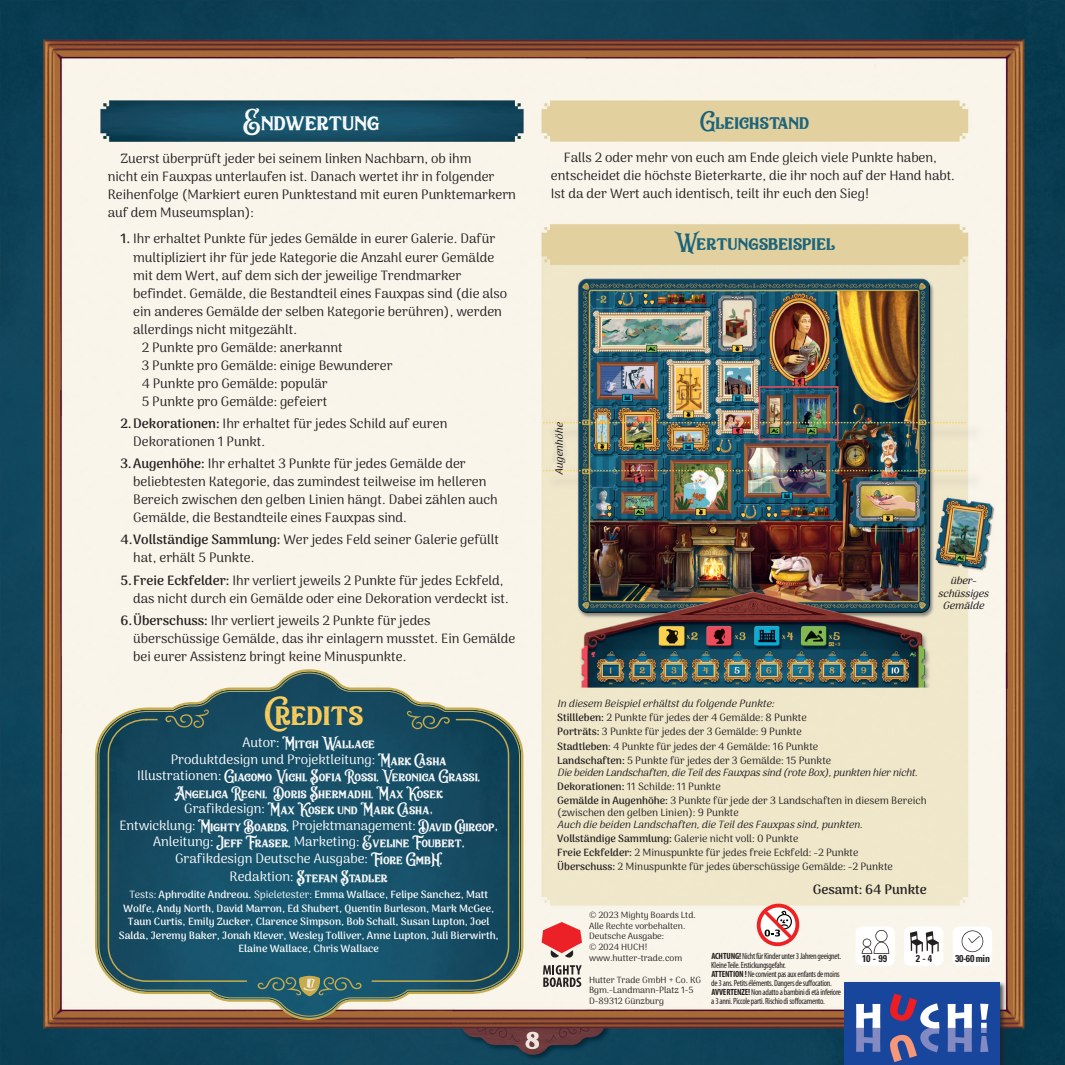
<style>
.page{position:relative;width:1065px;height:1065px;background:#fff}
.page>*{position:absolute;margin:0;border:0;box-sizing:border-box;transform-origin:0 0}
.t1{font:36px "Sacred Bridge Old";color:#fecf5b}
.t2{font:33px "Sacred Bridge Old";color:#eee6dd}
.t3{font:27px "Sacred Bridge Old";color:#fff}
.t4{font:22.5px "Sacred Bridge Old";color:#14607a}
.t5{font:15px/16.5px "Sacred Bridge Old";color:#fff;text-align:center}
.t6{font:13.5px/18px "Arima Koshi";color:#231f20}
.t7{font:13.5px "Arima Koshi";color:#fff}
.t8{font:700 13.5px "Arima Koshi";color:#231f20}
.t9{font:10.5px/14.1px "Arima Koshi";color:#231f20}
.t10{font:700 10.5px/13.5px "Arima Koshi";color:#fff;text-align:center}
.t11{font:italic 10.5px/14.1px "Arima Koshi";color:#231f20}
.t12{font:italic 500 10.5px/12.6px "Arima Koshi";color:#231f20;text-align:center}
.t13{font:700 condensed 9.9px "Univers LT Std";letter-spacing:-.035em;color:#231f20}
.t14{font:condensed 9px/9px "Myriad Pro";letter-spacing:-.03em;color:#231f20}
.t15{font:9px/10.8px "Arima Koshi";color:#231f20}
.s1{font-weight:700}
.s2{font-family:"Arima Koshi";font-size:13.5px}
.s3{font-family:"Sacred Bridge Old";font-size:15px}
.s4{font-family:"Sacred Bridge Old";font-size:16.5px}
.s5{font-size:16.5px}
.s6{font-weight:400}
.s7{font-style:italic}
.s8{font-weight:700;font-style:normal}
.s9{font-style:normal}
</style>
<div class="page">
<img style="left:1px;top:1px;width:1063px;height:1063px">
<img style="left:101px;top:101px;width:422px;height:41px">
<svg style="left:94px;top:668px;width:430px;height:353px;background:#bea88d"></svg>
<svg style="left:98px;top:672px;width:422px;height:344px;background:#587c84"></svg>
<svg style="left:258px;top:975px;width:103px;height:21px;background:#4a7169"></svg>
<svg style="left:107px;top:709px;width:141px;height:273px;background:#1b4f63"></svg>
<svg style="left:370px;top:710px;width:140px;height:272px;background:#1a4e62"></svg>
<div style="left:843px;top:980px;width:163px;height:84px;background:#231f20;opacity:.75"></div>
<div style="left:845px;top:981px;width:154px;height:83px;background:#18469d"></div>
<svg style="left:856px;top:1004px;width:24px;height:47px"></svg>
<svg style="left:890px;top:993px;width:49px;height:69px"></svg>
<svg style="left:947px;top:1004px;width:24px;height:47px"></svg>
<svg style="left:980px;top:1003px;width:8px;height:49px"></svg>
<div style="left:855px;top:926px;width:40px;height:39px;background:#fff;border-radius:7px"></div>
<svg style="left:861px;top:929px;width:28px;height:24px"></svg>
<div style="left:903px;top:926px;width:40px;height:39px;background:#fff;border-radius:7px"></div>
<svg style="left:910px;top:931px;width:28px;height:22px"></svg>
<div style="left:952px;top:926px;width:40px;height:39px;background:#fff;border-radius:7px"></div>
<svg style="left:961px;top:930px;width:22px;height:22px"></svg>
<svg style="left:751px;top:898px;width:48px;height:53px"></svg>
<svg style="left:541px;top:922px;width:41px;height:36px"></svg>
<svg style="left:543px;top:965px;width:38px;height:21px"></svg>
<h3 class="t3" style="left:243px;top:102px;width:138px">Endwertung</h3>
<p class="t6" style="left:108px;top:149px;width:410px;text-indent:13px">Zuerst überprüft jeder bei seinem linken Nachbarn, ob ihm<br>nicht ein Fauxpas unterlaufen ist. Danach wertet ihr in folgender Reihenfolge (Markiert euren Punktestand mit euren Punktemarkern auf dem Museumsplan):</p>
<p class="t6" style="left:120px;top:230px;width:376px"><span class="s1">1.</span> Ihr erhaltet Punkte für jedes Gemälde in eurer Galerie. Dafür</p>
<p class="t6" style="left:133px;top:248px;width:362px">multipliziert ihr für jede Kategorie die Anzahl eurer Gemälde</p>
<p class="t6" style="left:133px;top:266px;width:330px">mit dem Wert, auf dem sich der jeweilige Trendmarker</p>
<p class="t6" style="left:133px;top:284px;width:375px">befindet. Gemälde, die Bestandteil eines Fauxpas sind (die also</p>
<p class="t6" style="left:133px;top:302px;width:370px">ein anderes Gemälde der selben Kategorie berühren), werden</p>
<p class="t6" style="left:133px;top:320px;width:165px">allerdings nicht mitgezählt.</p>
<p class="t6" style="left:142px;top:338px;width:202px">2 Punkte pro Gemälde: anerkannt</p>
<p class="t6" style="left:142px;top:356px;width:252px">3 Punkte pro Gemälde: einige Bewunderer</p>
<p class="t6" style="left:142px;top:374px;width:188px">4 Punkte pro Gemälde: populär</p>
<p class="t6" style="left:142px;top:392px;width:187px">5 Punkte pro Gemälde: gefeiert</p>
<p class="t6" style="left:133px;top:414px;width:316px;text-indent:-13px"><span class="s1">2.Dekorationen:</span> Ihr erhaltet für jedes Schild auf euren<br>Dekorationen 1 Punkt.</p>
<p class="t6" style="left:133px;top:454px;width:366px;text-indent:-13px"><span class="s1">3.Augenhöhe:</span> Ihr erhaltet 3 Punkte für jedes Gemälde der beliebtesten Kategorie, das zumindest teilweise im helleren Bereich zwischen den gelben Linien hängt. Dabei zählen auch Gemälde, die Bestandteile eines Fauxpas sind.</p>
<p class="t6" style="left:133px;top:530px;width:367px;text-indent:-13px"><span class="s1">4.Vollständige Sammlung:</span> Wer jedes Feld seiner Galerie gefüllt hat, erhält 5 Punkte.</p>
<p class="t6" style="left:133px;top:571px;width:377px;text-indent:-13px"><span class="s1">5.Freie Eckfelder:</span> Ihr verliert jeweils 2 Punkte für jedes Eckfeld, das nicht durch ein Gemälde oder eine Dekoration verdeckt ist.</p>
<p class="t6" style="left:133px;top:611px;width:384px;text-indent:-13px"><span class="s1">6.Überschuss:</span> Ihr verliert jeweils 2 Punkte für jedes überschüssige Gemälde, das ihr einlagern musstet. Ein Gemälde bei eurer Assistenz bringt keine Minuspunkte.</p>
<h3 class="t4" style="left:700px;top:105px;width:111px">Gleichstand</h3>
<p class="t6" style="left:551px;top:148px;width:405px;text-indent:13px">Falls 2 oder mehr von euch am Ende gleich viele Punkte haben, entscheidet die höchste Bieterkarte, die ihr noch auf der Hand habt.<br>Ist da der Wert auch identisch, teilt ihr euch den Sieg!</p>
<p class="t12" style="left:553px;top:475px;width:58px;rotate:-90deg">Augenhöhe</p>
<h3 class="t4" style="left:674px;top:227px;width:163px">Wertungsbeispiel</h3>
<p class="t12" style="left:937px;top:574px;width:56px">über&shy;schüssiges<br>Gemälde</p>
<h1 class="t1" style="left:265px;top:688px;width:100px">Credits</h1>
<p class="t5" style="left:243px;top:734px;width:134px"><span class="s2">Autor:</span> Mitch Wallace</p>
<p class="t7" style="left:171px;top:751px;width:277px">Produktdesign und Projektleitung: <span class="s3">Mark Casha</span></p>
<p class="t5" style="left:137px;top:767px;width:344px"><span class="s2">Illustrationen:</span> Giacomo Vichi, Sofia Rossi, Veronica Grassi,<br>Angelica Regni, Doris Shermadhi, Max Kosek<br><span class="s2">Grafikdesign:</span> Max Kosek und Mark Casha<span class="s2">,</span></p>
<p class="t7" style="left:119px;top:817px;width:380px">Entwicklung: <span class="s3">Mighty Boards</span><span class="s4">,</span> Projektmanagement: <span class="s3">David Chircop</span>,</p>
<p class="t5" style="left:153px;top:833px;width:313px"><span class="s2">Anleitung:</span> Jeff Fraser<span class="s5">,</span> <span class="s2">Marketing:</span> Eveline Foubert,</p>
<p class="t7" style="left:175px;top:850px;width:269px">Grafikdesign Deutsche Ausgabe: <span class="s3">Fiore GmbH</span><span class="s4">,</span></p>
<p class="t5" style="left:230px;top:868px;width:160px"><span class="s2">Redaktion:</span> Stefan Stadler</p>
<p class="t10" style="left:119px;top:888px;width:381px"><span class="s6">Tests:</span> Aphrodite Andreou. <span class="s6">Spieletester:</span> Emma Wallace, Felipe Sanchez, Matt Wolfe, Andy North, David Marron, Ed Shubert, Quentin Burleson, Mark McGee, Taun Curtis, Emily Zucker, Clarence Simpson, Bob Schall, Susan Lupton, Joel Salda, Jeremy Baker, Jonah Klever, Wesley Tolliver, Anne Lupton, Juli Bierwirth, Elaine Wallace, Chris Wallace</p>
<h2 class="t2" style="left:526px;top:1014px;width:16px">8</h2>
<p class="t9" style="left:557px;top:696px;width:275px"><span class="s7">Indiesem BeispielerhältstdufolgendePunkte:<br></span><span class="s1">Stillleben:</span> 2 Punkte für jedes der 4 Gemälde: 8 Punkte <span class="s1">Porträts:</span> 3 Punkte für jedes der 3 Gemälde: 9 Punkte <span class="s1">Stadtleben</span>: 4 Punkte für jedes der 4 Gemälde: 16 Punkte <span class="s1">Landschaften:</span> 5 Punkte für jedes der 3 Gemälde: 15 Punkte</p>
<p class="t11" style="left:557px;top:765px;width:371px">DiebeidenLandschaften,dieTeildesFauxpassind(roteBox),punktenhiernicht.<br><span class="s8">Dekorationen:</span> <span class="s9">11 Schilde: 11 Punkte<br></span><span class="s8">Gemälde in Augenhöhe:</span> <span class="s9">3 Punkte für jede der 3 Landschaften in diesem Bereich</span></p>
<p class="t9" style="left:557px;top:805px;width:183px">(zwischen den gelben Linien): 9 Punkte</p>
<p class="t9" style="left:557px;top:817px;width:337px"><span class="s7">AuchdiebeidenLandschaften,dieTeildesFauxpassind,punkten.<br></span><span class="s1">Vollständige Sammlung:</span> Galerie nicht voll: 0 Punkte<br><span class="s1">Freie Eckfelder:</span> 2 Minuspunkte für jedes freie Eckfeld: -2 Punkte <span class="s1">Überschuss:</span> 2 Minuspunkte für jedes überschüssige Gemälde: -2 Punkte</p>
<p class="t15" style="left:589px;top:909px;width:108px">© 2023 Mighty Boards Ltd.<br>Alle Rechte vorbehalten.<br>Deutsche Ausgabe:<br>© 2024 HUCH! www.hutter-trade.com</p>
<p class="t15" style="left:589px;top:974px;width:114px">Hutter Trade GmbH + Co. KG<br>Bgm.-Landmann-Platz 1-5<br>D-89312 Günzburg</p>
<p class="t8" style="left:812px;top:881px;width:116px">Gesamt: 64 Punkte</p>
<p class="t14" style="left:711px;top:951px;width:131px"><span class="s1">ACHTUNG!</span> Nicht für Kinder unter 3 Jahren geeignet.</p>
<p class="t13" style="left:862px;top:952px;width:27px">10 - 99</p>
<p class="t13" style="left:915px;top:952px;width:18px">2 - 4</p>
<p class="t13" style="left:955px;top:952px;width:36px">30-60 min</p>
<p class="t14" style="left:711px;top:960px;width:131px">Kleine Teile. Erstickungsgefahr.<br><span class="s1">ATTENTION !</span> Ne convient pas aux enfants de moins de 3 ans. Petits éléments. Dangers de suffocation.<br><span class="s1">AVVERTENZE!</span> Non adatto a bambini di età inferiore a 3 anni. Piccole parti. Rischio di soffocamento.</p>
</div>
